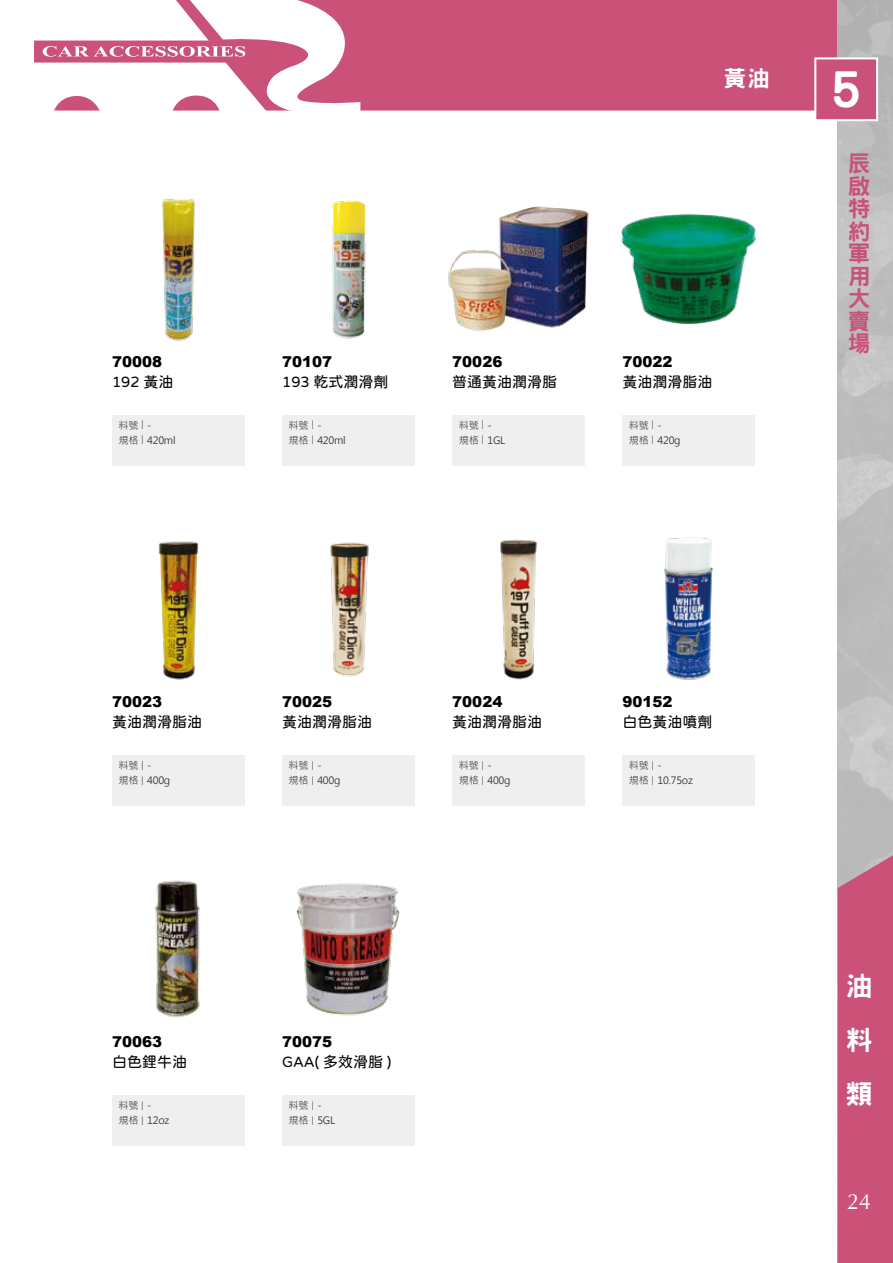
<style>
.page{position:relative;width:893px;height:1263px;background:#fff}
.page>*{position:absolute;margin:0;border:0;box-sizing:border-box;transform-origin:0 0}
.t1{font:800 48.6px "Han Wang Hei";color:#fff}
.t2{font:800 27px/54px "Han Wang Hei";color:#fff;text-align:justify}
.t3{font:800 22.5px/22.5px "Han Wang Hei";color:#ca5178;text-align:justify}
.t4{font:800 22.5px "Han Wang Hei";color:#fff}
.t5{font:22.05px "Zapf Humanist 601 BT";color:#fff}
.t6{font:15px "jf openhuninn 1.0";color:#000}
.t7{font:900 15px "Arial";color:#000}
.t8{font:10.05px/15px "Microsoft Jheng Hei";letter-spacing:-.025em;color:#3e3a39}
.s1{font-size:8.1px}
</style>
<div class="page">
<div style="left:622px;top:415px;width:133px;height:51px;background:#efefef"></div>
<img style="left:620px;top:214px;width:136px;height:111px">
<img style="left:154px;top:880px;width:46px;height:138px">
<div style="left:112px;top:1095px;width:133px;height:51px;background:#efefef"></div>
<img style="left:296px;top:883px;width:104px;height:133px">
<div style="left:282px;top:1095px;width:133px;height:51px;background:#efefef"></div>
<div style="left:112px;top:755px;width:133px;height:51px;background:#efefef"></div>
<img style="left:158px;top:541px;width:41px;height:139px">
<img style="left:330px;top:542px;width:39px;height:135px">
<div style="left:282px;top:755px;width:133px;height:51px;background:#efefef"></div>
<div style="left:452px;top:755px;width:133px;height:51px;background:#efefef"></div>
<img style="left:500px;top:539px;width:37px;height:141px">
<div style="left:112px;top:415px;width:133px;height:51px;background:#efefef"></div>
<img style="left:162px;top:199px;width:33px;height:142px">
<img style="left:664px;top:537px;width:49px;height:143px">
<div style="left:622px;top:755px;width:133px;height:51px;background:#efefef"></div>
<div style="left:366px;top:0;width:472px;height:111px;background:#ca5178"></div>
<svg style="left:34px;top:0;width:332px;height:111px"></svg>
<div style="left:838px;top:855px;width:55px;height:408px;background:#ca5178"></div>
<div style="left:815px;top:58px;width:62px;height:62px;background:#ca5178"></div>
<div style="left:814px;top:57px;width:64px;height:64px;border:2px solid #fff"></div>
<img style="left:332px;top:200px;width:34px;height:139px">
<div style="left:282px;top:415px;width:133px;height:51px;background:#efefef"></div>
<img style="left:448px;top:206px;width:141px;height:126px">
<div style="left:452px;top:415px;width:133px;height:51px;background:#efefef"></div>
<h3 class="t7" style="left:112px;top:351px;width:52px">70008</h3>
<h3 class="t6" style="left:112px;top:372px;width:63px">192 黃油</h3>
<p class="t8" style="left:118px;top:417px;width:59px">料號<span class="s1">｜</span>-<br>規格<span class="s1">｜</span>420ml</p>
<h3 class="t4" style="left:724px;top:66px;width:48px">黃油</h3>
<h1 class="t1" style="left:831px;top:64px;width:32px">5</h1>
<h3 class="t7" style="left:282px;top:351px;width:52px">70107</h3>
<h3 class="t7" style="left:452px;top:351px;width:52px">70026</h3>
<h3 class="t7" style="left:622px;top:351px;width:52px">70022</h3>
<h3 class="t3" style="left:848px;top:152px;width:23px">辰啟特約軍用大賣場</h3>
<h3 class="t6" style="left:282px;top:372px;width:108px">193 乾式潤滑劑</h3>
<p class="t8" style="left:289px;top:417px;width:59px">料號<span class="s1">｜</span>-<br>規格<span class="s1">｜</span>420ml</p>
<h3 class="t6" style="left:452px;top:372px;width:106px">普通黃油潤滑脂</h3>
<p class="t8" style="left:459px;top:417px;width:48px">料號<span class="s1">｜</span>-<br>規格<span class="s1">｜</span>1GL</p>
<h3 class="t6" style="left:622px;top:372px;width:91px">黃油潤滑脂油</h3>
<p class="t8" style="left:629px;top:417px;width:53px">料號<span class="s1">｜</span>-<br>規格<span class="s1">｜</span>420g</p>
<h3 class="t7" style="left:112px;top:691px;width:52px">70023</h3>
<h3 class="t7" style="left:282px;top:691px;width:52px">70025</h3>
<h3 class="t7" style="left:452px;top:691px;width:52px">70024</h3>
<h3 class="t7" style="left:622px;top:691px;width:52px">90152</h3>
<h3 class="t6" style="left:112px;top:712px;width:91px">黃油潤滑脂油</h3>
<p class="t8" style="left:118px;top:758px;width:53px">料號<span class="s1">｜</span>-<br>規格<span class="s1">｜</span>400g</p>
<h3 class="t6" style="left:282px;top:712px;width:91px">黃油潤滑脂油</h3>
<p class="t8" style="left:289px;top:758px;width:53px">料號<span class="s1">｜</span>-<br>規格<span class="s1">｜</span>400g</p>
<h3 class="t6" style="left:452px;top:712px;width:91px">黃油潤滑脂油</h3>
<p class="t8" style="left:459px;top:758px;width:53px">料號<span class="s1">｜</span>-<br>規格<span class="s1">｜</span>400g</p>
<h3 class="t6" style="left:622px;top:712px;width:91px">白色黃油噴劑</h3>
<p class="t8" style="left:629px;top:758px;width:66px">料號<span class="s1">｜</span>-<br>規格<span class="s1">｜</span>10.75oz</p>
<h3 class="t7" style="left:112px;top:1031px;width:52px">70063</h3>
<h3 class="t7" style="left:282px;top:1031px;width:52px">70075</h3>
<h3 class="t6" style="left:112px;top:1052px;width:76px">白色鋰牛油</h3>
<h3 class="t6" style="left:282px;top:1052px;width:111px">GAA( 多效滑脂 )</h3>
<p class="t8" style="left:118px;top:1098px;width:52px">料號<span class="s1">｜</span>-<br>規格<span class="s1">｜</span>12oz</p>
<p class="t8" style="left:289px;top:1098px;width:48px">料號<span class="s1">｜</span>-<br>規格<span class="s1">｜</span>5GL</p>
<h2 class="t2" style="left:845px;top:959px;width:28px">油料類</h2>
<h3 class="t5" style="left:847px;top:1188px;width:26px">24</h3>
</div>
